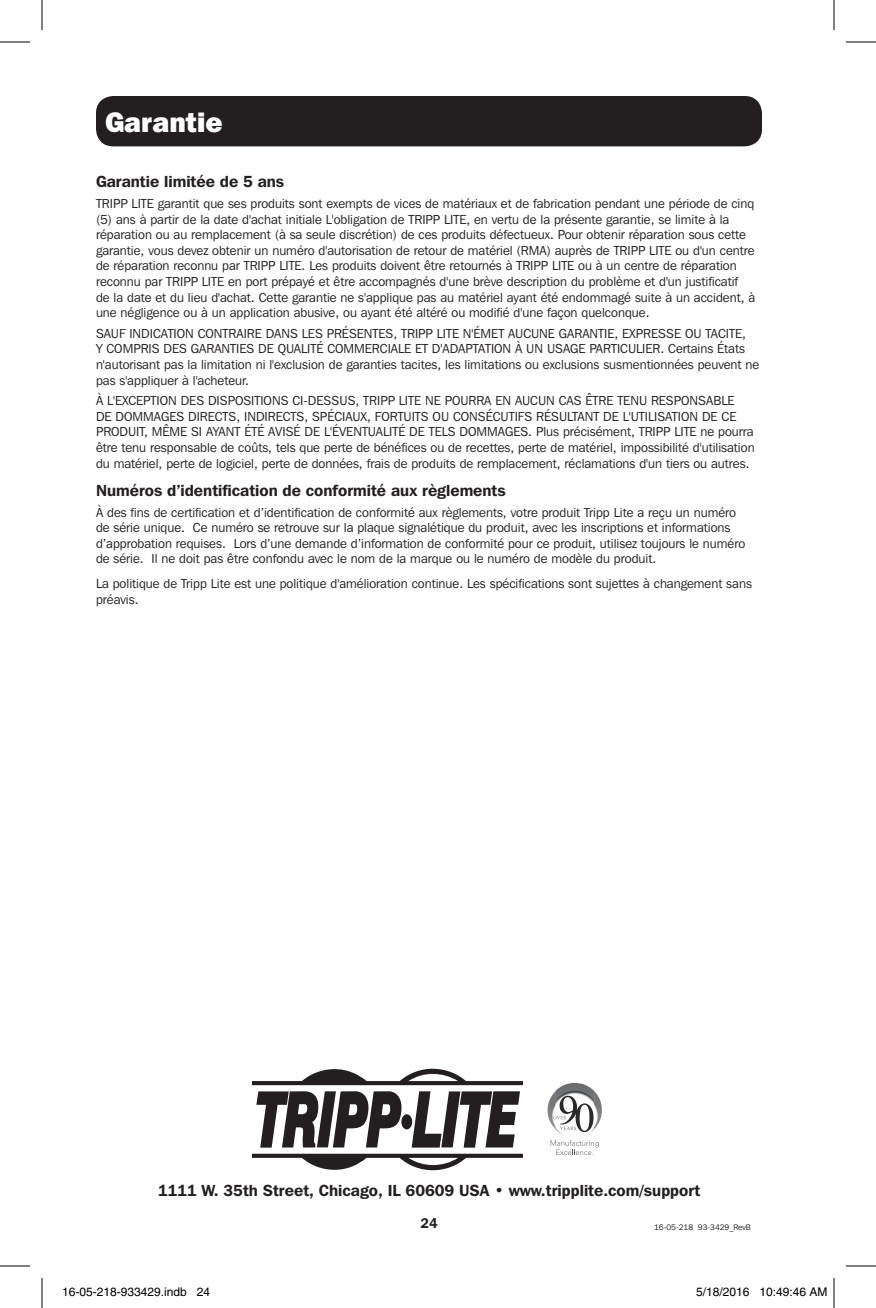
<style>
.page{position:relative;width:876px;height:1308px;background:#fff}
.page>*{position:absolute;margin:0;border:0;box-sizing:border-box;transform-origin:0 0}
.t1{font:800 28px "Franklin Gothic IT Cby BT";color:#fff}
.t2{font:600 16px "Franklin Gothic IT Cby BT";color:#231f20}
.t3{font:600 14px "Franklin Gothic IT Cby BT";color:#231f20}
.t4{font:13px/15.6px "Franklin Gothic IT Cby BT";color:#231f20}
.t5{font:12px "Helvetica";color:#000}
.t6{font:8px "Franklin Gothic IT Cby BT";color:#231f20}
</style>
<div class="page">
<div style="left:401px;top:1114px;width:11px;height:15px;background:#231f20;border-radius:50%"></div>
<svg style="left:256px;top:1091px;width:147px;height:57px"></svg>
<svg style="left:412px;top:1091px;width:108px;height:57px"></svg>
<svg style="left:252px;top:1069px;width:271px;height:16px"></svg>
<svg style="left:252px;top:1154px;width:271px;height:16px"></svg>
<img style="left:555px;top:1083px;width:18px;height:50px">
<img style="left:547px;top:1092px;width:8px;height:33px">
<img style="left:594px;top:1095px;width:8px;height:34px">
<svg style="left:551px;top:1140px;width:48px;height:15px"></svg>
<svg style="left:553px;top:1116px;width:14px;height:3px"></svg>
<div style="left:96px;top:96px;width:666px;height:50px;background:#231f20;border-radius:17px"></div>
<hr style="left:0;top:42px;width:30px;height:1px;background:#000">
<hr style="left:846px;top:42px;width:30px;height:1px;background:#000">
<hr style="left:0;top:1266px;width:30px;height:1px;background:#000">
<hr style="left:846px;top:1266px;width:30px;height:1px;background:#000">
<hr style="left:42px;top:0;width:1px;height:30px;background:#000">
<hr style="left:42px;top:1278px;width:1px;height:30px;background:#000">
<hr style="left:834px;top:0;width:1px;height:30px;background:#000">
<hr style="left:834px;top:1278px;width:1px;height:30px;background:#000">
<div style="left:767px;top:1288px;width:5px;height:8px;border:1px solid #fff;border-radius:50%"></div>
<div style="left:766px;top:1287px;width:7px;height:10px;border:1px solid #fff;border-radius:50%"></div>
<p class="t1" style="left:105px;top:105px;width:119px">Garantie</p>
<p class="t2" style="left:96px;top:172px;width:190px">Garantie limitée de 5 ans</p>
<p class="t4" style="left:96px;top:195px;width:661px">TRIPP LITE garantit que ses produits sont exempts de vices de matériaux et de fabrication pendant une période de cinq (5) ans à partir de la date d'achat initiale L'obligation de TRIPP LITE, en vertu de la présente garantie, se limite à la réparation ou au remplacement (à sa seule discrétion) de ces produits défectueux. Pour obtenir réparation sous cette garantie, vous devez obtenir un numéro d'autorisation de retour de matériel (RMA) auprès de TRIPP LITE ou d'un centre de réparation reconnu par TRIPP LITE. Les produits doivent être retournés à TRIPP LITE ou à un centre de réparation reconnu par TRIPP LITE en port prépayé et être accompagnés d'une brève description du problème et d'un justificatif<br>de la date et du lieu d'achat. Cette garantie ne s'applique pas au matériel ayant été endommagé suite à un accident, à une négligence ou à un application abusive, ou ayant été altéré ou modifié d'une façon quelconque.</p>
<p class="t4" style="left:96px;top:325px;width:665px">SAUF INDICATION CONTRAIRE DANS LES PRÉSENTES, TRIPP LITE N'ÉMET AUCUNE GARANTIE, EXPRESSE OU TACITE,<br>Y COMPRIS DES GARANTIES DE QUALITÉ COMMERCIALE ET D'ADAPTATION À UN USAGE PARTICULIER. Certains États n'autorisant pas la limitation ni l'exclusion de garanties tacites, les limitations ou exclusions susmentionnées peuvent ne pas s'appliquer à l'acheteur.</p>
<p class="t4" style="left:96px;top:393px;width:660px">À L'EXCEPTION DES DISPOSITIONS CI-DESSUS, TRIPP LITE NE POURRA EN AUCUN CAS ÊTRE TENU RESPONSABLE<br>DE DOMMAGES DIRECTS, INDIRECTS, SPÉCIAUX, FORTUITS OU CONSÉCUTIFS RÉSULTANT DE L'UTILISATION DE CE PRODUIT, MÊME SI AYANT ÉTÉ AVISÉ DE L'ÉVENTUALITÉ DE TELS DOMMAGES. Plus précisément, TRIPP LITE ne pourra être tenu responsable de coûts, tels que perte de bénéfices ou de recettes, perte de matériel, impossibilité d'utilisation du matériel, perte de logiciel, perte de données, frais de produits de remplacement, réclamations d'un tiers ou autres.</p>
<p class="t2" style="left:96px;top:480px;width:411px">Numéros d’identification de conformité aux règlements</p>
<p class="t4" style="left:96px;top:504px;width:651px">À des fins de certification et d’identification de conformité aux règlements, votre produit Tripp Lite a reçu un numéro de série unique. Ce numéro se retrouve sur la plaque signalétique du produit, avec les inscriptions et informations d’approbation requises. Lors d’une demande d’information de conformité pour ce produit, utilisez toujours le numéro de série. Il ne doit pas être confondu avec le nom de la marque ou le numéro de modèle du produit.</p>
<p class="t4" style="left:96px;top:575px;width:657px">La politique de Tripp Lite est une politique d'amélioration continue. Les spécifications sont sujettes à changement sans préavis.</p>
<p class="t2" style="left:158px;top:1180px;width:544px">1111 W. 35th Street, Chicago, IL 60609 USA • www.tripplite.com/support</p>
<p class="t6" style="left:654px;top:1222px;width:98px">16-05-218 93-3429_RevB</p>
<p class="t3" style="left:420px;top:1214px;width:19px">24</p>
<p class="t5" style="left:62px;top:1285px;width:150px">16-05-218-933429.indb 24</p>
<p class="t5" style="left:696px;top:1285px;width:133px">5/18/2016 10:49:46 AM</p>
</div>
